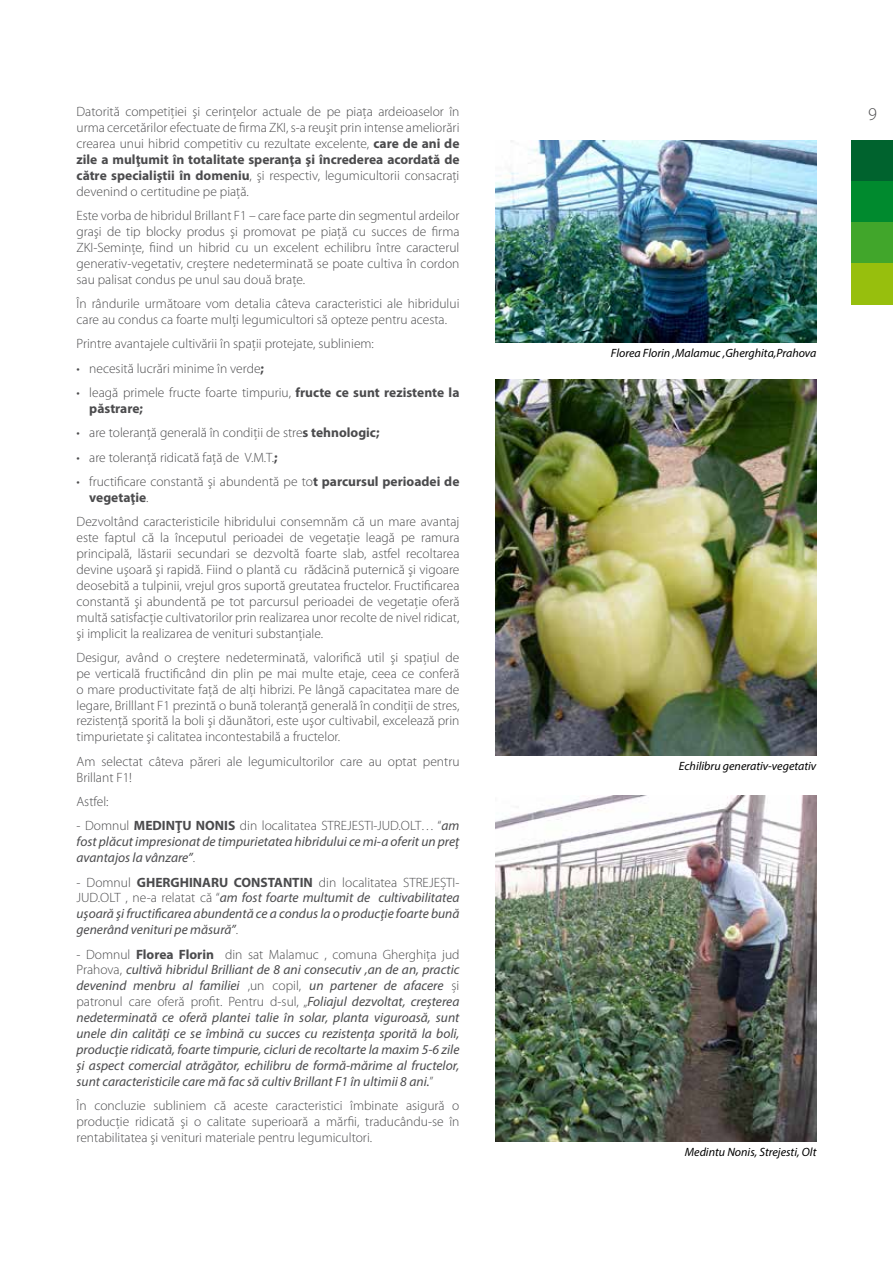
<style>
.page{position:relative;width:893px;height:1263px;background:#fff}
.page>*{position:absolute;margin:0;border:0;box-sizing:border-box;transform-origin:0 0}
.t1{font:300 18px "Myriad Pro";color:#4b4b4d}
.t2{font:300 13.5px/15.9px "Myriad Pro";color:#4b4b4d;text-align:justify}
.t3{font:italic 13.5px/15.9px "Myriad Pro";color:#4b4b4d;text-align:justify}
.t4{font:700 13.5px "Myriad Pro";color:#4b4b4d}
.t5{font:italic 12px "Myriad Pro";color:#000}
.s1{font-weight:700}
.s2{font-weight:700;font-style:normal}
.s3{font-weight:300;font-style:normal}
.s4{font-weight:300}
</style>
<div class="page">
<div style="left:852px;top:140px;width:41px;height:41px;background:#00632e"></div>
<div style="left:852px;top:181px;width:41px;height:41px;background:#008a2e"></div>
<div style="left:852px;top:222px;width:41px;height:41px;background:#41a62b"></div>
<div style="left:852px;top:263px;width:41px;height:41px;background:#97bf0d"></div>
<img style="left:495px;top:140px;width:321px;height:202px">
<img style="left:495px;top:379px;width:321px;height:377px">
<img style="left:495px;top:795px;width:321px;height:346px">
<p class="t2" style="left:77px;top:104px;width:384px">Datorită competiţiei şi cerinţelor actuale de pe piaţa ardeioaselor în</p>
<h1 class="t1" style="left:868px;top:104px;width:10px">9</h1>
<p class="t2" style="left:77px;top:120px;width:384px">urma cercetărilor efectuate de firma ZKI, s-a reuşit prin intense ameliorări crearea unui hibrid competitiv cu rezultate excelente, <span class="s1">care de ani de zile a mulţumit în totalitate speranţa şi încrederea acordată de către specialiştii în domeniu</span>, şi respectiv, legumicultorii consacrați devenind o certitudine pe piaţă.</p>
<p class="t2" style="left:77px;top:208px;width:384px">Este vorba de hibridul Brillant F1 – care face parte din segmentul ardeilor graşi de tip blocky produs şi promovat pe piaţă cu succes de firma ZKI-Seminţe, fiind un hibrid cu un excelent echilibru între caracterul generativ-vegetativ, creştere nedeterminată se poate cultiva în cordon sau palisat condus pe unul sau două braţe.</p>
<p class="t2" style="left:77px;top:295px;width:384px">În rândurile următoare vom detalia câteva caracteristici ale hibridului care au condus ca foarte mulţi legumicultori să opteze pentru acesta.</p>
<p class="t2" style="left:77px;top:336px;width:299px">Printre avantajele cultivării în spaţii protejate, subliniem:</p>
<p class="t2" style="left:77px;top:360px;width:189px">• necesită lucrări minime în verde<span class="s1">;</span></p>
<p class="t2" style="left:89px;top:385px;width:372px;text-indent:-13px">• leagă primele fructe foarte timpuriu, <span class="s1">fructe ce sunt rezistente la păstrare;</span></p>
<p class="t2" style="left:77px;top:425px;width:305px">• are toleranţă generală în condiţii de stre<span class="s1">s tehnologic;</span></p>
<p class="t2" style="left:77px;top:449px;width:203px">• are toleranţă ridicată faţă de V.M.T.<span class="s1">;</span></p>
<p class="t2" style="left:89px;top:474px;width:372px;text-indent:-13px">• fructificare constantă şi abundentă pe to<span class="s1">t parcursul perioadei de vegetaţie</span>.</p>
<p class="t2" style="left:77px;top:514px;width:385px">Dezvoltând caracteristicile hibridului consemnăm că un mare avantaj este faptul că la începutul perioadei de vegetaţie leagă pe ramura principală, lăstarii secundari se dezvoltă foarte slab, astfel recoltarea devine uşoară şi rapidă. Fiind o plantă cu rădăcină puternică şi vigoare deosebită a tulpinii, vrejul gros suportă greutatea fructelor. Fructificarea constantă şi abundentă pe tot parcursul perioadei de vegetaţie oferă multă satisfacţie cultivatorilor prin realizarea unor recolte de nivel ridicat, şi implicit la realizarea de venituri substanţiale.</p>
<p class="t2" style="left:77px;top:649px;width:384px">Desigur, având o creştere nedeterminată, valorifică util şi spaţiul de pe verticală fructificând din plin pe mai multe etaje, ceea ce conferă o mare productivitate faţă de alţi hibrizi. Pe lângă capacitatea mare de legare, Brilllant F1 prezintă o bună toleranţă generală în condiţii de stres, rezistenţă sporită la boli şi dăunători, este uşor cultivabil, excelează prin timpurietate şi calitatea incontestabilă a fructelor.</p>
<p class="t2" style="left:77px;top:753px;width:384px">Am selectat câteva păreri ale legumicultorilor care au optat pentru<br>Brillant F1!</p>
<p class="t2" style="left:77px;top:793px;width:34px">Astfel:</p>
<p class="t2" style="left:77px;top:818px;width:68px">- Domnul <span class="s1">MED</span></p>
<p class="t5" style="left:611px;top:345px;width:207px">Florea Florin ,Malamuc ,Gherghita,Prahova</p>
<p class="t5" style="left:679px;top:759px;width:139px">Echilibru generativ-vegetativ</p>
<p class="t3" style="left:77px;top:818px;width:384px;text-indent:85px"><span class="s2">INŢU NONIS</span> <span class="s3">din localitatea STREJESTI-JUD.OLT… “</span>am fost plăcut impresionat de timpurietatea hibridului ce mi-a oferit un preţ avantajos la vânzare”<span class="s3">.</span></p>
<p class="t4" style="left:77px;top:873px;width:135px"><span class="s4">- Domnul</span> GHERGHINARU</p>
<p class="t3" style="left:77px;top:874px;width:384px;text-indent:157px"><span class="s2">CONSTANTIN</span> <span class="s3">din localitatea STREJEȘTI-JUD.OLT , ne-a relatat că “</span>am fost foarte multumit de cultivabilitatea uşoară şi fructificarea abundentă ce a condus la o producţie foarte bună generând venituri pe măsură”<span class="s3">.</span></p>
<p class="t3" style="left:77px;top:946px;width:384px"><span class="s3">- Domnul</span> <span class="s2">Florea Florin</span> <span class="s3">din sat Malamuc , comuna Gherghiţa jud Prahova,</span> cultivă hibridul Brilliant de 8 ani consecutiv ,an de an, practic devenind menbru al familiei <span class="s3">,un copil,</span> un partener de afacere <span class="s3">şi patronul care oferă profit. Pentru d-sul, „</span>Foliajul dezvoltat, creşterea nedeterminată ce oferă plantei talie în solar, planta viguroasă, sunt unele din calităţi ce se îmbină cu succes cu rezistenţa sporită la boli, producţie ridicată, foarte timpurie, cicluri de recoltarte la maxim 5-6 zile şi aspect comercial atrăgător, echilibru de formă-mărime al fructelor, sunt caracteristicile care mă fac să cultiv Brillant F1 în ultimii 8 ani.<span class="s3">”</span></p>
<p class="t2" style="left:77px;top:1097px;width:384px">În concluzie subliniem că aceste caracteristici îmbinate asigură o producţie ridicată şi o calitate superioară a mărfii, traducându-se în rentabilitatea şi venituri materiale pentru legumicultori.</p>
<p class="t5" style="left:685px;top:1144px;width:133px">Medintu Nonis, Strejesti, Olt</p>
</div>
